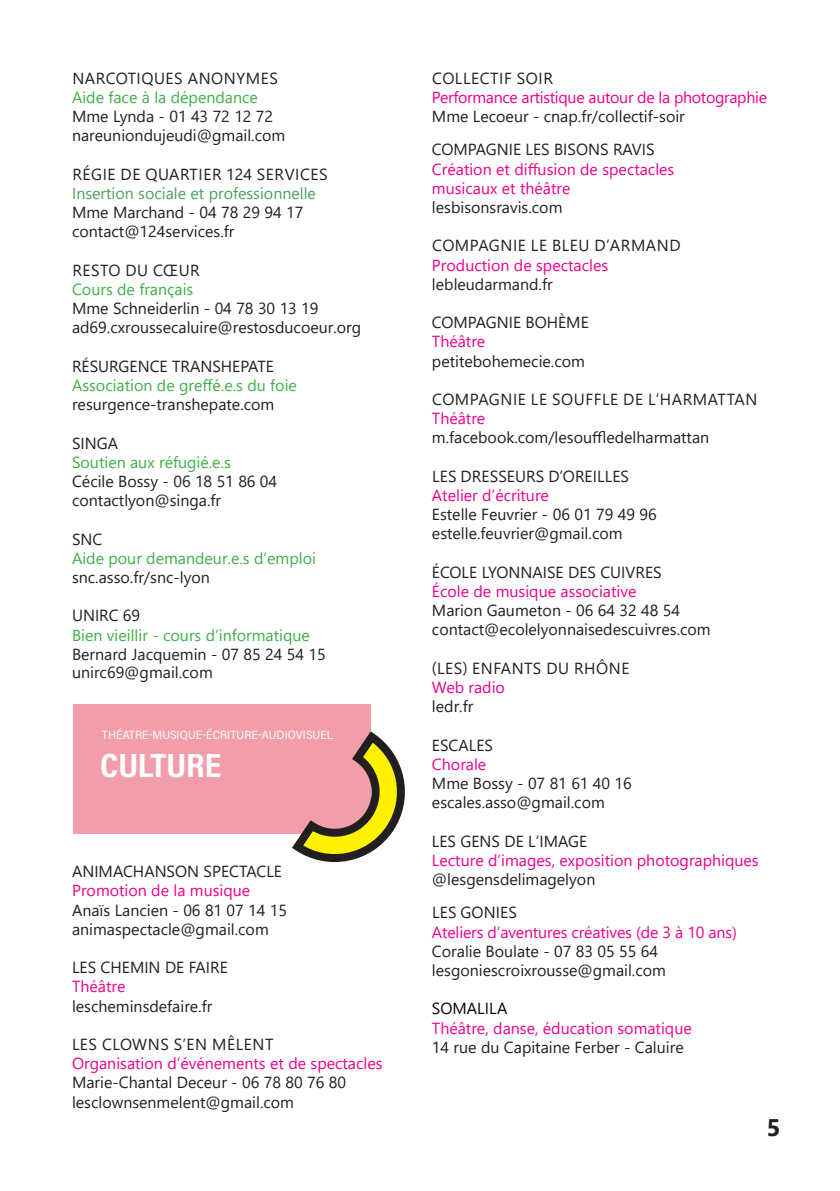
<style>
.page{position:relative;width:840px;height:1191px;background:#fff}
.page>*{position:absolute;margin:0;border:0;box-sizing:border-box;transform-origin:0 0}
.t1{font:34px "Acumin Variable Concept";letter-spacing:-.005em;color:#fff;scale:1.11 1}
.t2{font:700 24px "Segoe UI";color:#231f20}
.t3{font:16px/19.2px "Segoe UI";color:#231f20}
.t4{font:16px/19.2px "Segoe UI";color:#ed028c}
.t5{font:16px "Segoe UI";letter-spacing:.035em;color:#231f20}
.t6{font:16px "Segoe UI";color:#40ae49}
.t7{font:16px "Segoe UI";letter-spacing:-.02em;color:#ed028c}
.t8{font:16px "Segoe UI";color:#4e9f5b}
.t9{font:16px "Segoe UI";color:#040503}
.t10{font:12px "Acumin Variable Concept";letter-spacing:.005em;color:#fff}
</style>
<div class="page">
<div style="left:73px;top:704px;width:298px;height:130px;background:#f19daa"></div>
<svg style="left:292px;top:731px;width:113px;height:131px"></svg>
<p class="t5" style="left:72px;top:63px;width:207px">NARCOTIQUES ANONYMES</p>
<p class="t6" style="left:72px;top:82px;width:187px">Aide face à la dépendance</p>
<p class="t3" style="left:72px;top:105px;width:215px">Mme Lynda - 01 43 72 12 72 nareuniondujeudi@gmail.com</p>
<p class="t5" style="left:72px;top:159px;width:257px">RÉGIE DE QUARTIER 124 SERVICES</p>
<p class="t8" style="left:72px;top:178px;width:245px">Insertion sociale et professionnelle</p>
<p class="t3" style="left:72px;top:201px;width:232px">Mme Marchand - 04 78 29 94 17 contact@124services.fr</p>
<p class="t5" style="left:72px;top:255px;width:129px">RESTO DU CŒUR</p>
<p class="t6" style="left:72px;top:274px;width:123px">Cours de français</p>
<p class="t3" style="left:72px;top:297px;width:290px">Mme Schneiderlin - 04 78 30 13 19 ad69.cxroussecaluire@restosducoeur.org</p>
<p class="t3" style="left:72px;top:355px;width:203px">RÉSURGENCE TRANSHEPATE</p>
<p class="t6" style="left:72px;top:370px;width:226px">Association de greffé.e.s du foie</p>
<p class="t3" style="left:72px;top:393px;width:204px">resurgence-transhepate.com</p>
<p class="t3" style="left:72px;top:432px;width:48px">SINGA</p>
<p class="t6" style="left:72px;top:447px;width:160px">Soutien aux réfugié.e.s</p>
<p class="t3" style="left:72px;top:470px;width:206px">Cécile Bossy - 06 18 51 86 04 contactlyon@singa.fr</p>
<p class="t3" style="left:72px;top:528px;width:32px">SNC</p>
<p class="t6" style="left:72px;top:543px;width:245px">Aide pour demandeur.e.s d’emploi</p>
<p class="t3" style="left:72px;top:566px;width:139px">snc.asso.fr/snc-lyon</p>
<p class="t3" style="left:72px;top:605px;width:70px">UNIRC 69</p>
<p class="t6" style="left:72px;top:620px;width:239px">Bien vieillir - cours d’informatique</p>
<p class="t3" style="left:72px;top:644px;width:255px;line-height:18px">Bernard Jacquemin - 07 85 24 54 15 unirc69@gmail.com</p>
<p class="t10" style="left:102px;top:726px;width:232px">THÉATRE-MUSIQUE-ÉCRITURE-AUDIOVISUEL</p>
<h1 class="t1" style="left:100px;top:742px;width:110px">CULTURE</h1>
<p class="t3" style="left:72px;top:860px;width:211px">ANIMACHANSON SPECTACLE</p>
<p class="t4" style="left:72px;top:879px;width:180px">Promotion de la musique</p>
<p class="t3" style="left:72px;top:899px;width:216px">Anaïs Lancien - 06 81 07 14 15 animaspectacle@gmail.com</p>
<p class="t3" style="left:72px;top:956px;width:157px">LES CHEMIN DE FAIRE</p>
<p class="t4" style="left:72px;top:975px;width:55px">Théâtre</p>
<p class="t3" style="left:72px;top:995px;width:142px">lescheminsdefaire.fr</p>
<p class="t5" style="left:72px;top:1029px;width:203px">LES CLOWNS S’EN MÊLENT</p>
<p class="t4" style="left:72px;top:1052px;width:312px">Organisation d’événements et de spectacles</p>
<p class="t3" style="left:72px;top:1071px;width:275px">Marie-Chantal Deceur - 06 78 80 76 80 lesclownsenmelent@gmail.com</p>
<p class="t5" style="left:432px;top:63px;width:122px">COLLECTIF SOIR</p>
<p class="t7" style="left:432px;top:82px;width:336px">Performance artistique autour de la photographie</p>
<p class="t3" style="left:432px;top:98px;width:254px;line-height:33.2px">Mme Lecoeur - cnap.fr/collectif-soir<br>COMPAGNIE LES BISONS RAVIS</p>
<p class="t4" style="left:432px;top:158px;width:244px">Création et diffusion de spectacles musicaux et théâtre</p>
<p class="t3" style="left:432px;top:196px;width:132px">lesbisonsravis.com</p>
<p class="t5" style="left:432px;top:230px;width:250px">COMPAGNIE LE BLEU D’ARMAND</p>
<p class="t4" style="left:432px;top:254px;width:177px">Production de spectacles</p>
<p class="t3" style="left:432px;top:273px;width:122px">lebleudarmand.fr</p>
<p class="t3" style="left:432px;top:311px;width:158px">COMPAGNIE BOHÈME</p>
<p class="t4" style="left:432px;top:331px;width:55px">Théâtre</p>
<p class="t3" style="left:432px;top:350px;width:154px">petitebohemecie.com</p>
<p class="t5" style="left:432px;top:384px;width:326px">COMPAGNIE LE SOUFFLE DE L’HARMATTAN</p>
<p class="t4" style="left:432px;top:407px;width:55px">Théâtre</p>
<p class="t3" style="left:432px;top:427px;width:278px">m.facebook.com/lesouffledelharmattan</p>
<p class="t3" style="left:432px;top:465px;width:198px">LES DRESSEURS D’OREILLES</p>
<p class="t4" style="left:432px;top:484px;width:118px">Atelier d’écriture</p>
<p class="t3" style="left:432px;top:503px;width:226px">Estelle Feuvrier - 06 01 79 49 96 estelle.feuvrier@gmail.com</p>
<p class="t3" style="left:432px;top:561px;width:231px">ÉCOLE LYONNAISE DES CUIVRES</p>
<p class="t4" style="left:432px;top:580px;width:206px">École de musique associative</p>
<p class="t3" style="left:432px;top:599px;width:280px">Marion Gaumeton - 06 64 32 48 54 contact@ecolelyonnaisedescuivres.com</p>
<p class="t5" style="left:432px;top:653px;width:199px">(LES) ENFANTS DU RHÔNE</p>
<p class="t4" style="left:432px;top:676px;width:74px">Web radio</p>
<p class="t3" style="left:432px;top:695px;width:43px">ledr.fr</p>
<p class="t3" style="left:432px;top:734px;width:62px">ESCALES</p>
<p class="t4" style="left:432px;top:753px;width:56px">Chorale</p>
<p class="t3" style="left:432px;top:772px;width:201px">Mme Bossy - 07 81 61 40 16 escales.asso@gmail.com</p>
<p class="t3" style="left:432px;top:830px;width:157px">LES GENS DE L’IMAGE</p>
<p class="t4" style="left:432px;top:849px;width:328px">Lecture d’images, exposition photographiques</p>
<p class="t3" style="left:432px;top:861px;width:165px;line-height:33.2px">@lesgensdelimagelyon<br>LES GONIES</p>
<p class="t4" style="left:432px;top:921px;width:306px">Ateliers d’aventures créatives (de 3 à 10 ans)</p>
<p class="t3" style="left:432px;top:940px;width:235px">Coralie Boulate - 07 83 05 55 64 lesgoniescroixrousse@gmail.com</p>
<p class="t9" style="left:432px;top:993px;width:77px">SOMALILA</p>
<p class="t4" style="left:432px;top:1017px;width:261px">Théâtre, danse, éducation somatique</p>
<p class="t3" style="left:432px;top:1036px;width:253px">14 rue du Capitaine Ferber - Caluire</p>
<h2 class="t2" style="left:766px;top:1105px;width:15px">5</h2>
</div>
